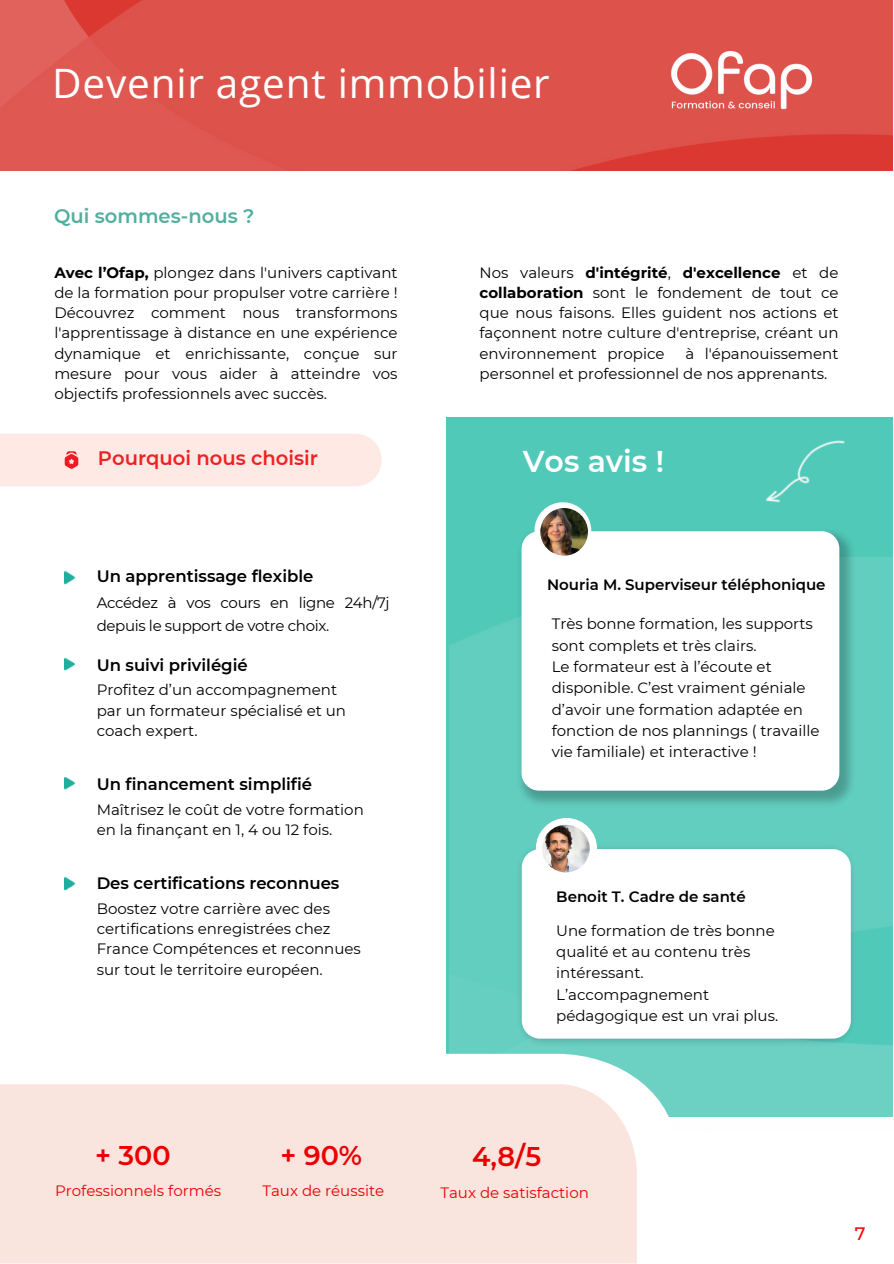
<style>
.page{position:relative;width:894px;height:1264px;background:#fff}
.page>*{position:absolute;margin:0;border:0;box-sizing:border-box;transform-origin:0 0}
.t1{font:40.5px "Open Sans";letter-spacing:.02em;color:#fff}
.t2{font:600 30px "Montserrat";color:#fff}
.t3{font:600 27px "Montserrat";color:#eb0000}
.t4{font:600 19.5px "Montserrat";color:#ee2124}
.t5{font:600 19.5px "Montserrat";color:#51af9e}
.t6{font:500 18px "Montserrat";color:#f00}
.t7{font:600 16.5px "Montserrat";color:#000}
.t8{font:15px/20.2px "Montserrat";color:#000}
.t9{font:15px/22.5px "Montserrat";letter-spacing:-.025em;color:#000}
.t10{font:15px "Montserrat";color:#eb0000}
.t11{font:600 15px "Montserrat";color:#000}
.s1{font-weight:700}
</style>
<div class="page">
<img style="left:0;top:0;width:892px;height:171px">
<div style="left:0;top:434px;width:381px;height:52px;background:#fee9e5"></div>
<img style="left:64px;top:570px;width:11px;height:14px">
<img style="left:64px;top:657px;width:11px;height:14px">
<svg style="left:64px;top:776px;width:11px;height:13px"></svg>
<img style="left:64px;top:876px;width:11px;height:14px">
<div style="left:446px;top:417px;width:446px;height:699px;background:#51c9b9"></div>
<img style="left:449px;top:557px;width:443px;height:560px">
<svg style="left:446px;top:1053px;width:230px;height:195px;fill:#fff"></svg>
<div style="left:0;top:1084px;width:636px;height:179px;background:#fae4de"></div>
<img style="left:765px;top:440px;width:118px;height:120px">
<img style="left:518px;top:530px;width:338px;height:277px">
<div style="left:521px;top:531px;width:318px;height:259px;background:#fff;border-radius:18px"></div>
<svg style="left:534px;top:502px;width:57px;height:57px"></svg>
<img style="left:540px;top:508px;width:47px;height:47px;border-radius:50%">
<img style="left:518px;top:843px;width:338px;height:202px">
<div style="left:521px;top:849px;width:329px;height:189px;background:#fff;border-radius:18px"></div>
<div style="left:535px;top:818px;width:62px;height:61px;background:#fff;border-radius:50%"></div>
<img style="left:542px;top:824px;width:47px;height:48px;border-radius:50%">
<img style="left:671px;top:52px;width:140px;height:62px">
<h5 class="t1" style="left:52px;top:54px;width:499px">Devenir agent immobilier</h5>
<p class="t5" style="left:54px;top:204px;width:202px">Qui sommes-nous ?</p>
<p class="t8" style="left:54px;top:262px;width:345px;text-align:justify"><span class="s1">Avec l’Ofap,</span> plongez dans l'univers captivant de la formation pour propulser votre carrière !<br>Découvrez comment nous transformons l'apprentissage à distance en une expérience dynamique et enrichissante, conçue sur mesure pour vous aider à atteindre vos objectifs professionnels avec succès.</p>
<p class="t4" style="left:98px;top:446px;width:221px">Pourquoi nous choisir</p>
<p class="t7" style="left:97px;top:565px;width:218px">Un apprentissage flexible</p>
<h2 class="t9" style="left:97px;top:591px;width:294px">Accédez à vos cours en ligne 24h/7j depuis le support de votre choix.</h2>
<h5 class="t7" style="left:97px;top:654px;width:152px">Un suivi privilégié</h5>
<p class="t8" style="left:97px;top:680px;width:251px">Profitez d’un accompagnement par un formateur spécialisé et un coach expert.</p>
<p class="t7" style="left:97px;top:773px;width:217px">Un financement simplifié</p>
<p class="t8" style="left:97px;top:799px;width:268px">Maîtrisez le coût de votre formation en la finançant en 1, 4 ou 12 fois.</p>
<p class="t7" style="left:97px;top:873px;width:244px">Des certifications reconnues</p>
<p class="t8" style="left:97px;top:898px;width:266px">Boostez votre carrière avec des certifications enregistrées chez France Compétences et reconnues sur tout le territoire européen.</p>
<p class="t8" style="left:479px;top:262px;width:360px;text-align:justify">Nos valeurs <span class="s1">d'intégrité</span>, <span class="s1">d'excellence</span> et de <span class="s1">collaboration</span> sont le fondement de tout ce que nous faisons. Elles guident nos actions et façonnent notre culture d'entreprise, créant un environnement propice</p>
<p class="t8" style="left:479px;top:343px;width:360px;text-indent:206px">à l'épanouissement personnel et professionnel de nos apprenants.</p>
<h5 class="t2" style="left:522px;top:442px;width:143px">Vos avis !</h5>
<p class="t11" style="left:547px;top:575px;width:280px">Nouria M. Superviseur téléphonique</p>
<p class="t8" style="left:551px;top:613px;width:262px">Très bonne formation, les supports</p>
<p class="t8" style="left:551px;top:635px;width:206px">sont complets et très clairs.</p>
<p class="t8" style="left:551px;top:656px;width:221px">Le formateur est à l’écoute et</p>
<p class="t8" style="left:551px;top:677px;width:255px">disponible. C’est vraiment géniale</p>
<p class="t8" style="left:551px;top:699px;width:253px">d’avoir une formation adaptée en</p>
<h5 class="t8" style="left:551px;top:720px;width:269px">fonction de nos plannings ( travaille</h5>
<p class="t8" style="left:551px;top:742px;width:206px">vie familiale) et interactive !</p>
<p class="t11" style="left:556px;top:887px;width:191px">Benoit T. Cadre de santé</p>
<p class="t8" style="left:556px;top:920px;width:220px">Une formation de très bonne</p>
<p class="t8" style="left:556px;top:941px;width:195px">qualité et au contenu très</p>
<p class="t8" style="left:556px;top:962px;width:154px;line-height:21.3px">intéressant.<br>L’accompagnement</p>
<p class="t8" style="left:556px;top:1005px;width:223px">pédagogique est un vrai plus.</p>
<h5 class="t3" style="left:95px;top:1138px;width:77px">+ 300</h5>
<p class="t3" style="left:280px;top:1138px;width:83px">+ 90%</p>
<p class="t3" style="left:472px;top:1139px;width:71px">4,8/5</p>
<p class="t10" style="left:55px;top:1181px;width:167px">Professionnels formés</p>
<h4 class="t10" style="left:262px;top:1181px;width:123px">Taux de réussite</h4>
<h5 class="t10" style="left:440px;top:1182px;width:150px">Taux de satisfaction</h5>
<h4 class="t6" style="left:854px;top:1222px;width:12px">7</h4>
</div>
